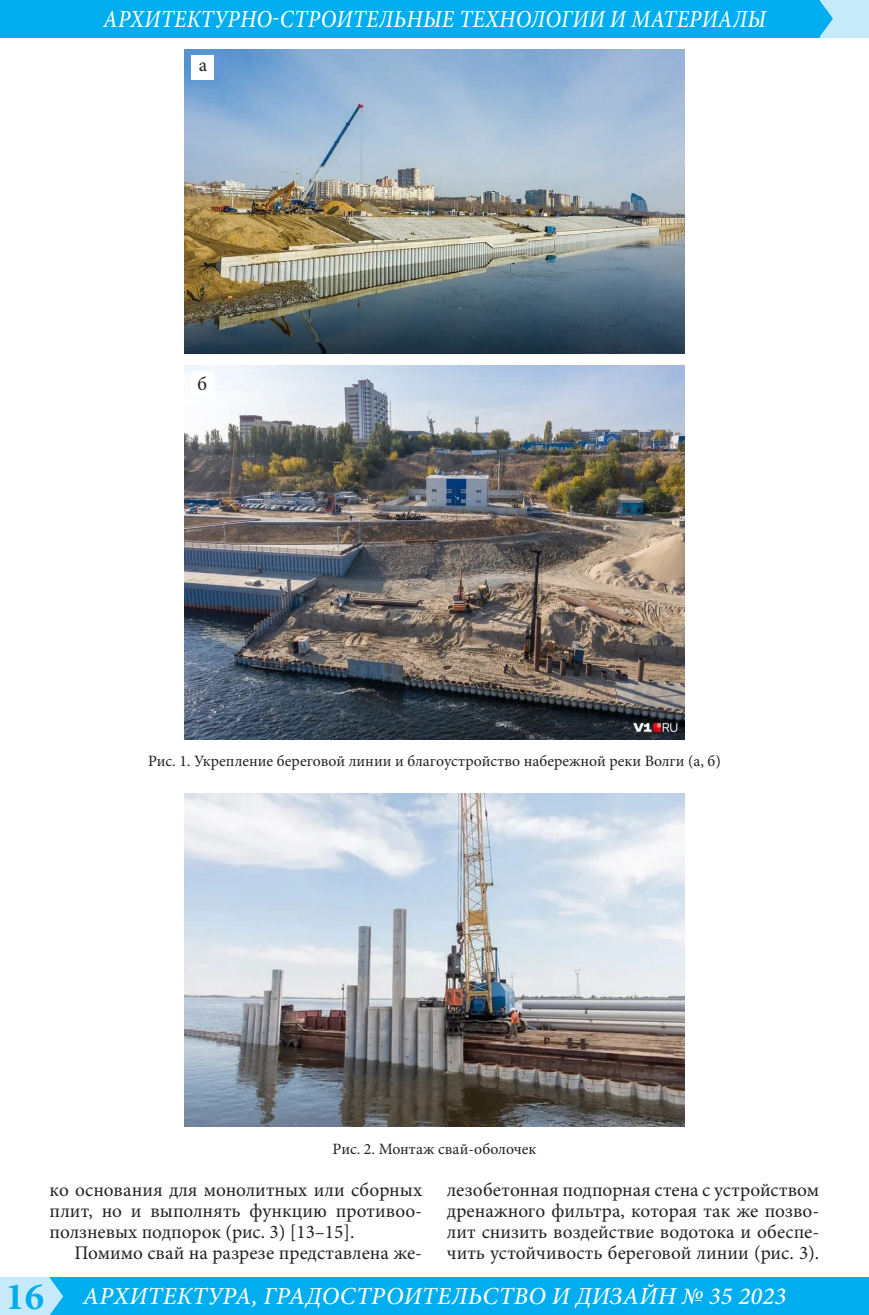
<style>
.page{position:relative;width:869px;height:1315px;background:#fff}
.page>*{position:absolute;margin:0;border:0;box-sizing:border-box;transform-origin:0 0}
.t1{font:italic 500 24.5px "Minion Pro";letter-spacing:.01em;color:#fff}
.t2{font:italic 500 24.5px "Minion Pro";letter-spacing:.01em;color:#fff;scale:.89 1}
.t3{font:19.25px/21px "Minion Pro";color:#231f20;text-align:justify}
.Рисунок{font:15.75px "Minion Pro";color:#231f20}
.s1{font-weight:700;font-style:normal;font-size:38.5px;color:#00aeef}
</style>
<div class="page">
<div style="left:46px;top:1277px;width:822px;height:38px;background:#00aeef"></div>
<div style="left:819px;top:0;width:49px;height:37px;background:#c6eafa"></div>
<div style="left:0;top:1277px;width:50px;height:38px;background:#c6eafa"></div>
<div style="left:0;top:0;width:819px;height:37px;background:#00aeef"></div>
<svg style="left:50px;top:1278px;width:13px;height:37px"></svg>
<svg style="left:819px;top:0;width:13px;height:37px"></svg>
<img style="left:184px;top:365px;width:500px;height:375px">
<img style="left:184px;top:50px;width:500px;height:303px">
<img style="left:184px;top:793px;width:500px;height:333px">
<div style="left:191px;top:55px;width:23px;height:24px;background:#fff"></div>
<div style="left:191px;top:371px;width:23px;height:24px;background:#fff"></div>
<p class="t2" style="left:103px;top:2px;width:746px">АРХИТЕКТУРНО-СТРОИТЕЛЬНЫЕ ТЕХНОЛОГИИ И МАТЕРИАЛЫ</p>
<p class="t3" style="left:199px;top:55px;width:10px">а</p>
<p class="t3" style="left:197px;top:373px;width:11px">б</p>
<p class="Рисунок" style="left:148px;top:750px;width:574px">Рис. 1. Укрепление береговой линии и благоустройство набережной реки Волги (а, б)</p>
<p class="Рисунок" style="left:332px;top:1138px;width:205px">Рис. 2. Монтаж свай-оболочек</p>
<p class="t3" style="left:50px;top:1179px;width:374px">ко основания для монолитных или сборных плит, но и выполнять функцию противоо&shy;ползневых подпорок (рис. 3) [13–15].</p>
<p class="t3" style="left:74px;top:1242px;width:349px">Помимо свай на разрезе представлена же-</p>
<p class="t3" style="left:446px;top:1179px;width:374px">лезобетонная подпорная стена с устройством дренажного фильтра, которая так же позво&shy;лит снизить воздействие водотока и обеспе&shy;чить устойчивость береговой линии (рис. 3).</p>
<p class="t1" style="left:6px;top:1279px;width:781px"><span class="s1">16</span> АРХИТЕКТУРА, ГРАДОСТРОИТЕЛЬСТВО И ДИЗАЙН № 35 2023</p>
</div>
